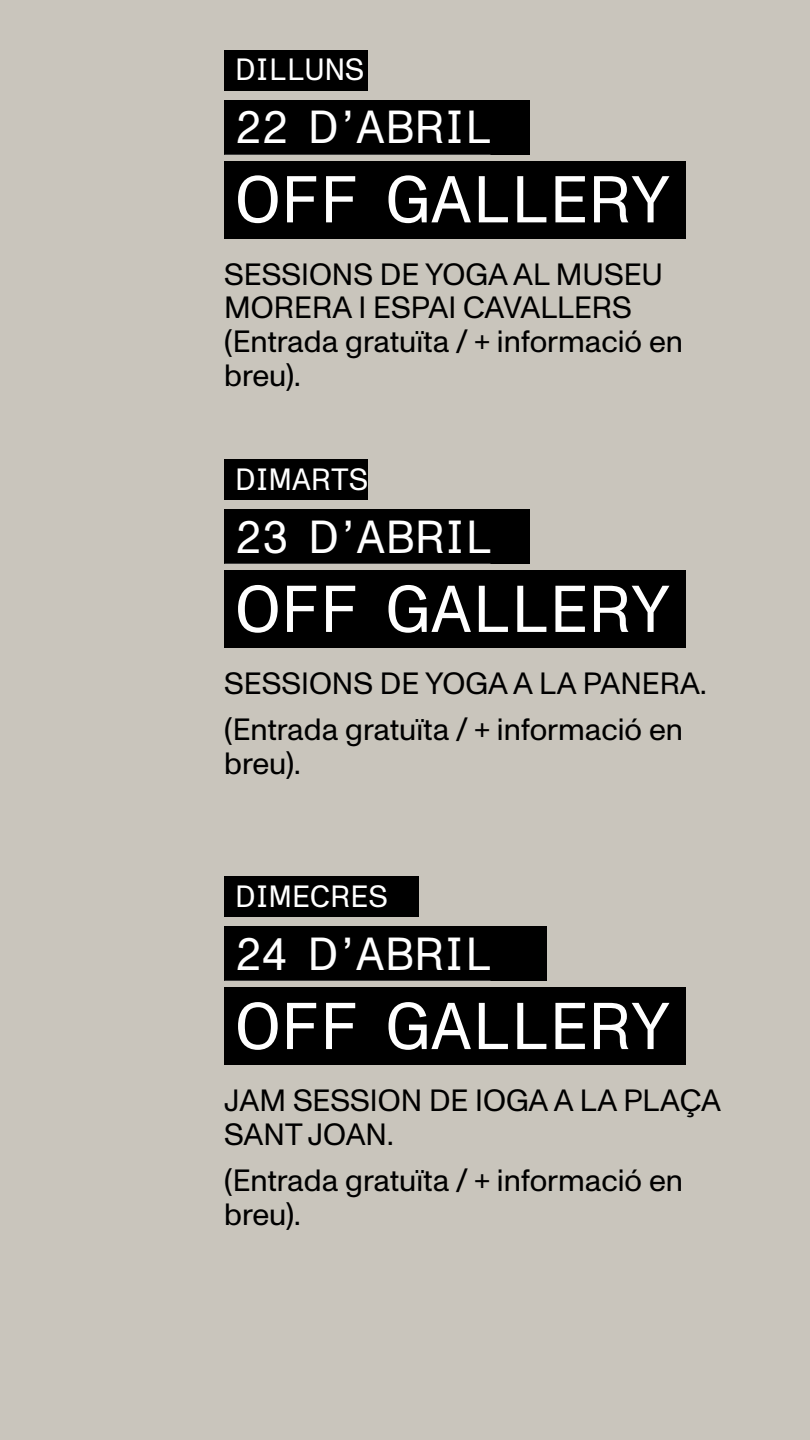
<style>
.page{position:relative;width:810px;height:1440px;background:#c9c5bc}
.page>*{position:absolute;margin:0;border:0;box-sizing:border-box;transform-origin:0 0}
.t1{font:66px "ABC Monument Grotesk Semi Mono Unlicensed Trial Regular";color:#fff}
.t2{font:46.35px "ABC Monument Grotesk Semi Mono Unlicensed Trial Regular";color:#fff}
.t3{font:30.75px/33.8px "ABC Monument Grotesk Unlicensed Trial";color:#000}
.t4{font:30.75px "ABC Monument Grotesk Semi Mono Unlicensed Trial Regular";color:#fff}
</style>
<div class="page">
<div style="left:224px;top:50px;width:144px;height:41px;background:#000"></div>
<div style="left:224px;top:100px;width:306px;height:54px;background:#000"></div>
<div style="left:224px;top:161px;width:461px;height:77px;background:#000"></div>
<div style="left:224px;top:459px;width:144px;height:41px;background:#000"></div>
<div style="left:224px;top:509px;width:306px;height:55px;background:#000"></div>
<div style="left:224px;top:571px;width:461px;height:77px;background:#000"></div>
<div style="left:224px;top:876px;width:195px;height:41px;background:#000"></div>
<div style="left:224px;top:927px;width:323px;height:54px;background:#000"></div>
<div style="left:224px;top:988px;width:461px;height:77px;background:#000"></div>
<p class="t4" style="left:235px;top:52px;width:131px">DILLUNS</p>
<h2 class="t2" style="left:235px;top:100px;width:258px">22 D’ABRIL</h2>
<h1 class="t1" style="left:235px;top:161px;width:437px">OFF GALLERY</h1>
<p class="t3" style="left:224px;top:257px;width:460px">SESSIONS DE YOGA AL MUSEU<br>MORERA I ESPAI CAVALLERS (Entrada gratuïta / + informació en breu).</p>
<p class="t4" style="left:235px;top:461px;width:135px">DIMARTS</p>
<h2 class="t2" style="left:235px;top:510px;width:259px">23 D’ABRIL</h2>
<h1 class="t1" style="left:235px;top:571px;width:437px">OFF GALLERY</h1>
<p class="t3" style="left:224px;top:661px;width:484px;line-height:45.8px">SESSIONS DE YOGA A LA PANERA. (Entrada gratuïta / + informació en</p>
<p class="t3" style="left:224px;top:746px;width:78px">breu).</p>
<p class="t4" style="left:235px;top:879px;width:154px">DIMECRES</p>
<h2 class="t2" style="left:235px;top:927px;width:258px">24 D’ABRIL</h2>
<h1 class="t1" style="left:235px;top:988px;width:437px">OFF GALLERY</h1>
<p class="t3" style="left:224px;top:1084px;width:498px">JAM SESSION DE IOGA A LA PLAÇA<br>SANT JOAN.</p>
<p class="t3" style="left:224px;top:1163px;width:460px">(Entrada gratuïta / + informació en breu).</p>
</div>
